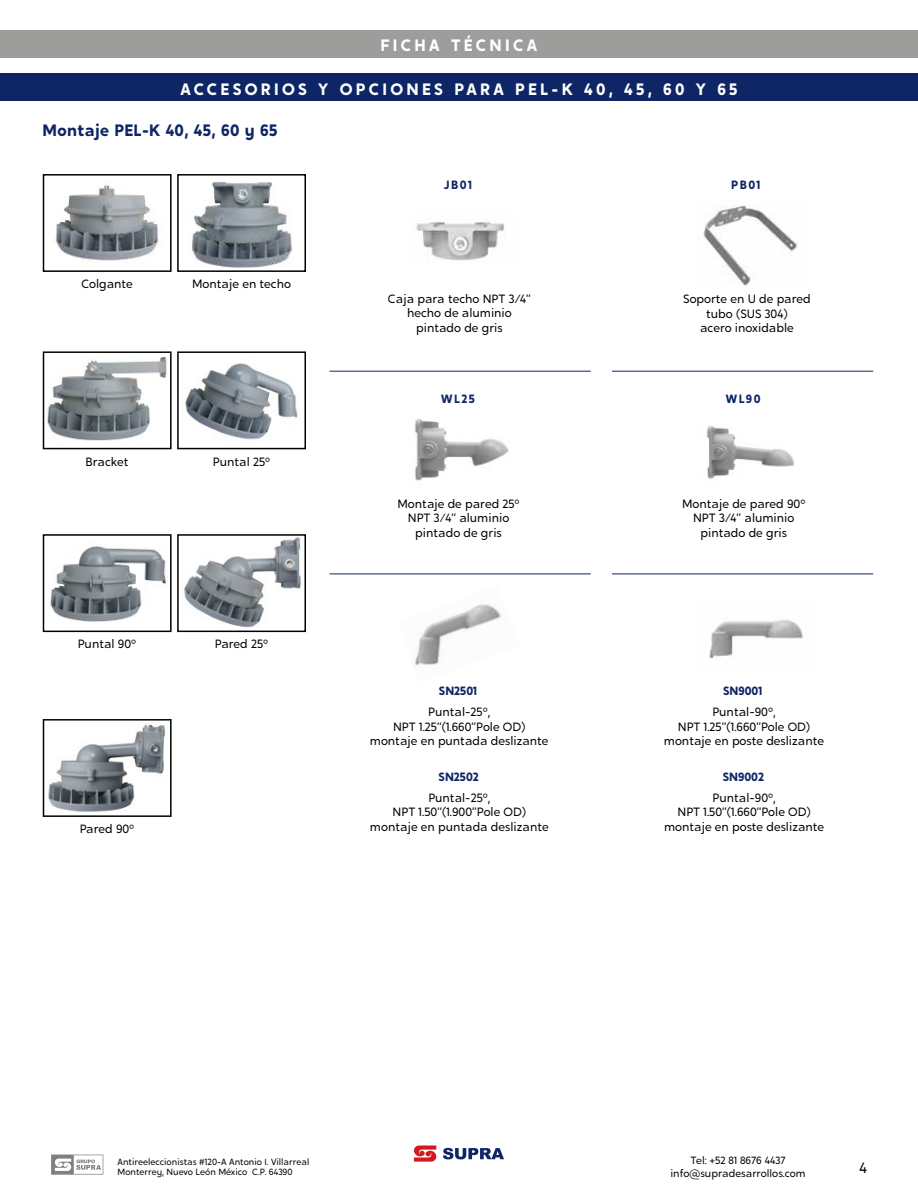
<style>
.page{position:relative;width:918px;height:1188px;background:#fff}
.page>*{position:absolute;margin:0;border:0;box-sizing:border-box;transform-origin:0 0}
.t1{font:700 16.5px "Crossten";letter-spacing:.2em;color:#fff}
.t2{font:700 16.5px "Crossten";letter-spacing:.02em;color:#0f2666}
.t3{font:15px "Crossten";color:#000}
.t4{font:12px/14.4px "Crossten";color:#000;text-align:center}
.t5{font:700 12px "Crossten";color:#0f2666}
.t6{font:10.5px/12.6px "Crossten";color:#000;text-align:center}
.t7{font:9px/10.8px "Crossten";color:#000}
</style>
<div class="page">
<svg style="left:51px;top:1155px;width:52px;height:20px"></svg>
<svg style="left:414px;top:1145px;width:22px;height:17px"></svg>
<svg style="left:443px;top:1148px;width:61px;height:11px"></svg>
<img style="left:184px;top:537px;width:117px;height:91px">
<div style="left:0;top:30px;width:918px;height:27px;background:#9d9d9c"></div>
<div style="left:43px;top:174px;width:129px;height:98px;border:2px solid #000"></div>
<div style="left:43px;top:351px;width:129px;height:98px;border:2px solid #000"></div>
<div style="left:43px;top:534px;width:129px;height:98px;border:2px solid #000"></div>
<div style="left:43px;top:719px;width:129px;height:98px;border:2px solid #000"></div>
<div style="left:177px;top:174px;width:129px;height:98px;border:2px solid #000"></div>
<div style="left:177px;top:351px;width:129px;height:98px;border:2px solid #000"></div>
<div style="left:177px;top:534px;width:129px;height:98px;border:2px solid #000"></div>
<div style="left:0;top:74px;width:918px;height:27px;background:#0f2666"></div>
<img style="left:55px;top:185px;width:104px;height:77px">
<img style="left:192px;top:181px;width:100px;height:87px">
<img style="left:45px;top:358px;width:122px;height:87px">
<img style="left:185px;top:363px;width:113px;height:77px">
<img style="left:50px;top:546px;width:117px;height:76px">
<img style="left:47px;top:724px;width:119px;height:88px">
<img style="left:703px;top:205px;width:95px;height:81px">
<img style="left:416px;top:222px;width:89px;height:39px">
<img style="left:414px;top:418px;width:95px;height:63px">
<img style="left:706px;top:426px;width:89px;height:53px">
<img style="left:415px;top:604px;width:86px;height:62px">
<img style="left:709px;top:620px;width:96px;height:38px">
<hr style="left:330px;top:371px;width:261px;height:1px;background:#0f2666">
<hr style="left:330px;top:574px;width:261px;height:1px;background:#0f2666">
<hr style="left:612px;top:371px;width:261px;height:1px;background:#0f2666">
<hr style="left:612px;top:574px;width:261px;height:1px;background:#0f2666">
<h1 class="t1" style="left:381px;top:34px;width:158px">FICHA TÉCNICA</h1>
<h1 class="t1" style="left:180px;top:78px;width:559px">ACCESORIOS Y OPCIONES PARA PEL-K 40, 45, 60 Y 65</h1>
<h1 class="t2" style="left:43px;top:119px;width:236px">Montaje PEL-K 40, 45, 60 y 65</h1>
<p class="t4" style="left:81px;top:277px;width:53px">Colgante</p>
<p class="t4" style="left:192px;top:277px;width:100px">Montaje en techo</p>
<p class="t4" style="left:85px;top:454px;width:45px">Bracket</p>
<p class="t4" style="left:78px;top:637px;width:60px">Puntal 90°</p>
<p class="t4" style="left:80px;top:822px;width:56px">Pared 90°</p>
<p class="t4" style="left:213px;top:454px;width:59px">Puntal 25°</p>
<p class="t4" style="left:215px;top:637px;width:55px">Pared 25°</p>
<p class="t5" style="left:444px;top:177px;width:30px">JB01</p>
<p class="t5" style="left:731px;top:177px;width:31px">PB01</p>
<p class="t4" style="left:388px;top:291px;width:144px">Caja para techo NPT 3/4” hecho de aluminio pintado de gris</p>
<p class="t4" style="left:683px;top:292px;width:129px">Soporte en U de pared tubo (SUS 304)<br>acero inoxidable</p>
<p class="t5" style="left:441px;top:391px;width:35px">WL25</p>
<p class="t5" style="left:726px;top:391px;width:36px">WL90</p>
<p class="t4" style="left:397px;top:497px;width:124px">Montaje de pared 25°<br>NPT 3/4” aluminio pintado de gris</p>
<p class="t4" style="left:682px;top:497px;width:125px">Montaje de pared 90°<br>NPT 3/4” aluminio pintado de gris</p>
<p class="t5" style="left:439px;top:683px;width:40px">SN2501</p>
<p class="t5" style="left:723px;top:683px;width:41px">SN9001</p>
<p class="t4" style="left:370px;top:705px;width:180px">Puntal-25°,<br>NPT 1.25”(1.660”Pole OD) montaje en puntada deslizante</p>
<p class="t4" style="left:664px;top:705px;width:162px">Puntal-90°,<br>NPT 1.25”(1.660”Pole OD) montaje en poste deslizante</p>
<p class="t5" style="left:439px;top:769px;width:42px">SN2502</p>
<p class="t5" style="left:723px;top:769px;width:43px">SN9002</p>
<p class="t4" style="left:370px;top:791px;width:180px">Puntal-25°,<br>NPT 1.50”(1.900”Pole OD) montaje en puntada deslizante</p>
<p class="t4" style="left:664px;top:791px;width:162px">Puntal-90°,<br>NPT 1.50”(1.660”Pole OD) montaje en poste deslizante</p>
<p class="t7" style="left:117px;top:1156px;width:193px">Antireeleccionistas #120-A Antonio I. Villarreal<br>Monterrey, Nuevo León México C.P. 64390</p>
<p class="t6" style="left:670px;top:1154px;width:137px">Tel: +52 81 8676 4437 info@supradesarrollos.com</p>
<p class="t3" style="left:859px;top:1159px;width:9px">4</p>
</div>
